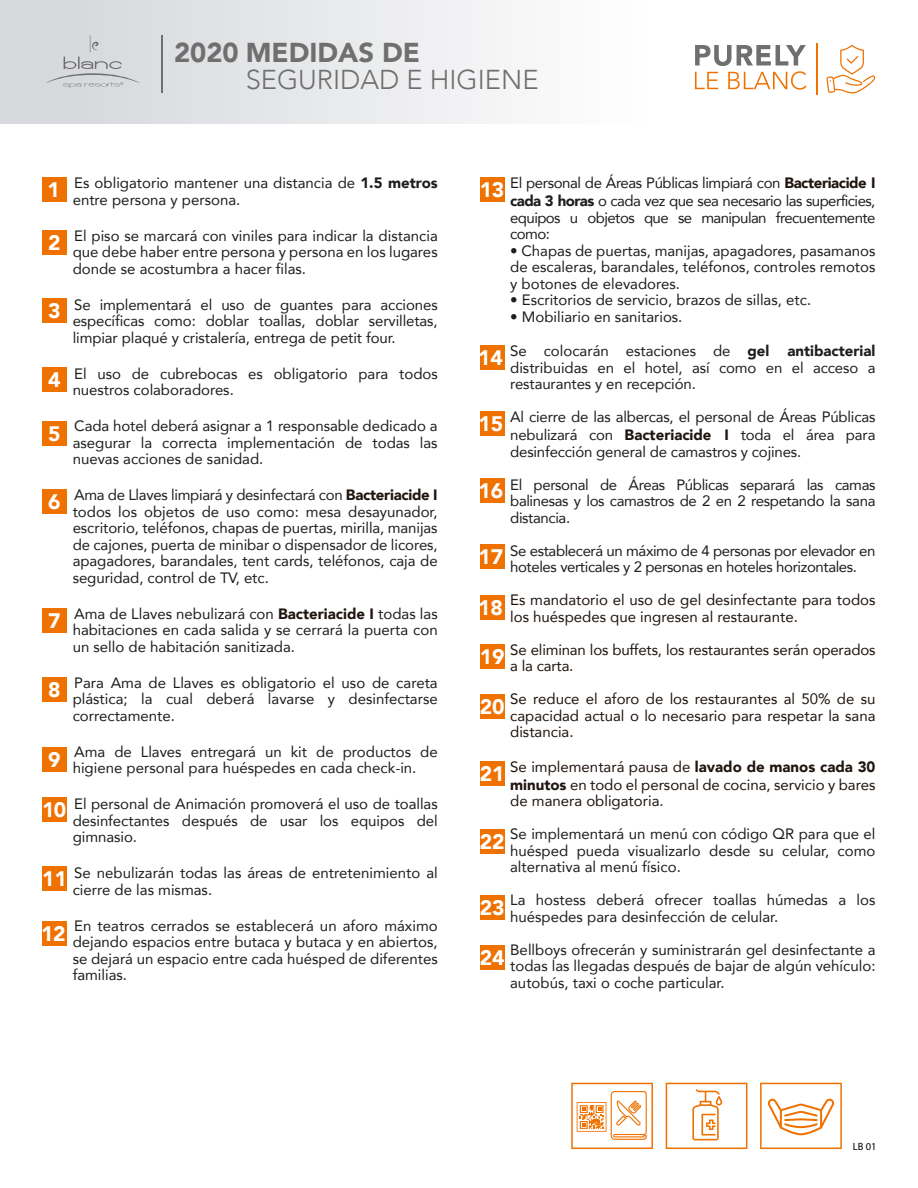
<style>
.page{position:relative;width:918px;height:1188px;background:#fff}
.page>*{position:absolute;margin:0;border:0;box-sizing:border-box;transform-origin:0 0}
.t1{font:300 27.3px "Avenir";color:#6f6f6e}
.t2{font:900 27.3px "Avenir";color:#6f6f6e}
.t3{font:900 21px "Avenir";color:#fff}
.t4{font:15px/16.5px "Avenir";color:#1d1d1b;text-align:justify}
.t5{font:15px/16.5px "Avenir";color:#1f140f}
.t6{font:15px/18px "Avenir";letter-spacing:-.04em;color:#1d1d1b}
.t7{font:15px/16.5px "Avenir";letter-spacing:-.025em;color:#1d1d1b}
.t8{font:10.5px "Myriad Pro";color:#000}
.s1{font-weight:900}
.s2{font-weight:900;color:#1f140f}
</style>
<div class="page">
<div style="left:42px;top:177px;width:25px;height:24px;background:#ef7100"></div>
<div style="left:42px;top:231px;width:25px;height:24px;background:#ef7100"></div>
<div style="left:42px;top:299px;width:25px;height:24px;background:#ef7100"></div>
<div style="left:42px;top:368px;width:25px;height:24px;background:#ef7100"></div>
<div style="left:42px;top:421px;width:25px;height:24px;background:#ef7100"></div>
<div style="left:42px;top:490px;width:25px;height:24px;background:#ef7100"></div>
<div style="left:42px;top:608px;width:25px;height:24px;background:#ef7100"></div>
<div style="left:42px;top:677px;width:25px;height:24px;background:#ef7100"></div>
<div style="left:42px;top:747px;width:25px;height:24px;background:#ef7100"></div>
<div style="left:42px;top:798px;width:25px;height:24px;background:#ef7100"></div>
<div style="left:42px;top:867px;width:25px;height:24px;background:#ef7100"></div>
<div style="left:43px;top:921px;width:24px;height:24px;background:#ef7100"></div>
<div style="left:480px;top:177px;width:24px;height:24px;background:#ef7100"></div>
<div style="left:480px;top:346px;width:24px;height:24px;background:#ef7100"></div>
<div style="left:480px;top:412px;width:24px;height:24px;background:#ef7100"></div>
<div style="left:480px;top:478px;width:24px;height:24px;background:#ef7100"></div>
<div style="left:480px;top:545px;width:24px;height:24px;background:#ef7100"></div>
<div style="left:480px;top:595px;width:24px;height:24px;background:#ef7100"></div>
<div style="left:480px;top:645px;width:24px;height:24px;background:#ef7100"></div>
<div style="left:480px;top:695px;width:24px;height:24px;background:#ef7100"></div>
<div style="left:480px;top:761px;width:24px;height:25px;background:#ef7100"></div>
<div style="left:480px;top:830px;width:24px;height:24px;background:#ef7100"></div>
<div style="left:480px;top:895px;width:24px;height:24px;background:#ef7100"></div>
<div style="left:480px;top:945px;width:24px;height:24px;background:#ef7100"></div>
<svg style="left:760px;top:1083px;width:82px;height:66px"></svg>
<svg style="left:666px;top:1083px;width:81px;height:66px"></svg>
<svg style="left:571px;top:1083px;width:82px;height:66px"></svg>
<div style="left:0;top:0;width:918px;height:124px;background:linear-gradient(to right,#d6d8dc,#fff)"></div>
<hr style="left:161px;top:35px;width:2px;height:57px;background:#6f6f6e">
<svg style="left:46px;top:35px;width:93px;height:53px"></svg>
<svg style="left:826px;top:45px;width:49px;height:48px"></svg>
<hr style="left:816px;top:43px;width:1px;height:51px;background:#ef7100">
<svg style="left:695px;top:45px;width:112px;height:45px"></svg>
<h1 class="t2" style="left:174px;top:29px;width:247px">2020 MEDIDAS DE</h1>
<h1 class="t1" style="left:246px;top:64px;width:294px">SEGURIDAD E HIGIENE</h1>
<p class="t4" style="left:73px;top:175px;width:367px">Es obligatorio mantener una distancia de <span class="s1">1.5 metros </span>entre persona y persona.</p>
<p class="t4" style="left:73px;top:227px;width:367px">El piso se marcará con viniles para indicar la distancia que debe haber entre persona y persona en los lugares donde se acostumbra a hacer filas.</p>
<p class="t4" style="left:73px;top:296px;width:367px">Se implementará el uso de guantes para acciones específicas como: doblar toallas, doblar servilletas, limpiar plaqué y cristalería, entrega de petit four.</p>
<p class="t4" style="left:73px;top:365px;width:367px">El uso de cubrebocas es obligatorio para todos nuestros colaboradores.</p>
<p class="t4" style="left:73px;top:418px;width:367px">Cada hotel deberá asignar a 1 responsable dedicado a asegurar la correcta implementación de todas las nuevas acciones de sanidad.</p>
<p class="t4" style="left:73px;top:487px;width:367px">Ama de Llaves limpiará y desinfectará con <span class="s2">Bacteriacide I </span>todos los objetos de uso como: mesa desayunador, escritorio, teléfonos, chapas de puertas, mirilla, manijas de cajones, puerta de minibar o dispensador de licores, apagadores, barandales, tent cards, teléfonos, caja de seguridad, control de TV, etc.</p>
<p class="t4" style="left:73px;top:605px;width:367px">Ama de Llaves nebulizará con <span class="s2">Bacteriacide I</span> todas las habitaciones en cada salida y se cerrará la puerta con un sello de habitación sanitizada.</p>
<p class="t4" style="left:73px;top:674px;width:367px">Para Ama de Llaves es obligatorio el uso de careta plástica; la cual deberá lavarse y desinfectarse correctamente.</p>
<p class="t4" style="left:73px;top:743px;width:367px">Ama de Llaves entregará un kit de productos de higiene personal para huéspedes en cada check-in.</p>
<p class="t4" style="left:73px;top:796px;width:367px">El personal de Animación promoverá el uso de toallas desinfectantes después de usar los equipos del gimnasio.</p>
<p class="t4" style="left:73px;top:865px;width:367px">Se nebulizarán todas las áreas de entretenimiento al cierre de las mismas.</p>
<p class="t4" style="left:73px;top:917px;width:367px">En teatros cerrados se establecerá un aforo máximo dejando espacios entre butaca y butaca y en abiertos, se dejará un espacio entre cada huésped de diferentes familias.</p>
<h2 class="t3" style="left:48px;top:171px;width:14px">1</h2>
<h2 class="t3" style="left:48px;top:225px;width:14px">2</h2>
<h2 class="t3" style="left:48px;top:293px;width:14px">3</h2>
<h2 class="t3" style="left:48px;top:362px;width:14px">4</h2>
<h2 class="t3" style="left:48px;top:415px;width:14px">5</h2>
<h2 class="t3" style="left:48px;top:484px;width:14px">6</h2>
<h2 class="t3" style="left:48px;top:602px;width:14px">7</h2>
<h2 class="t3" style="left:48px;top:672px;width:14px">8</h2>
<h2 class="t3" style="left:48px;top:742px;width:14px">9</h2>
<h2 class="t3" style="left:42px;top:792px;width:26px">10</h2>
<h2 class="t3" style="left:42px;top:861px;width:26px">11</h2>
<h2 class="t3" style="left:41px;top:915px;width:26px">12</h2>
<p class="t6" style="left:510px;top:174px;width:367px">El personal de Áreas Públicas limpiará con <span class="s2">Bacteriacide I </span><span class="s1">cada 3 horas</span> o cada vez que sea necesario las superficies,</p>
<p class="t6" style="left:510px;top:209px;width:367px;line-height:16.5px">equipos u objetos que se manipulan frecuentemente como:</p>
<p class="t4" style="left:510px;top:242px;width:367px">• Chapas de puertas, manijas, apagadores, pasamanos de escaleras, barandales, teléfonos, controles remotos y botones de elevadores.</p>
<p class="t4" style="left:510px;top:292px;width:302px">• Escritorios de servicio, brazos de sillas, etc.</p>
<p class="t4" style="left:510px;top:308px;width:174px">• Mobiliario en sanitarios.</p>
<p class="t4" style="left:510px;top:343px;width:367px">Se colocarán estaciones de <span class="s1">gel antibacterial </span>distribuidas en el hotel, así como en el acceso a restaurantes y en recepción.</p>
<p class="t4" style="left:510px;top:408px;width:367px;line-height:18px">Al cierre de las albercas, el personal de Áreas Públicas nebulizará con <span class="s2">Bacteriacide I</span> toda el área para</p>
<p class="t4" style="left:510px;top:443px;width:293px">desinfección general de camastros y cojines.</p>
<p class="t4" style="left:510px;top:476px;width:367px">El personal de Áreas Públicas separará las camas balinesas y los camastros de 2 en 2 respetando la sana distancia.</p>
<p class="t7" style="left:510px;top:542px;width:367px">Se establecerá un máximo de 4 personas por elevador en hoteles verticales y 2 personas en hoteles horizontales.</p>
<p class="t5" style="left:510px;top:592px;width:367px">Es mandatorio el uso de gel desinfectante para todos los huéspedes que ingresen al restaurante.</p>
<p class="t5" style="left:510px;top:641px;width:367px">Se eliminan los buffets, los restaurantes serán operados a la carta.</p>
<p class="t5" style="left:510px;top:691px;width:367px;text-align:justify">Se reduce el aforo de los restaurantes al 50% de su capacidad actual o lo necesario para respetar la sana distancia.</p>
<p class="t5" style="left:510px;top:757px;width:367px;line-height:18px">Se implementará pausa de <span class="s1">lavado de manos cada 30 minutos</span> en todo el personal de cocina, servicio y bares</p>
<p class="t5" style="left:510px;top:793px;width:155px">de manera obligatoria.</p>
<p class="t4" style="left:510px;top:826px;width:367px">Se implementará un menú con código QR para que el huésped pueda visualizarlo desde su celular, como alternativa al menú físico.</p>
<p class="t4" style="left:510px;top:892px;width:367px">La hostess deberá ofrecer toallas húmedas a los huéspedes para desinfección de celular.</p>
<p class="t4" style="left:510px;top:941px;width:367px">Bellboys ofrecerán y suministrarán gel desinfectante a todas las llegadas después de bajar de algún vehículo: autobús, taxi o coche particular.</p>
<h2 class="t3" style="left:480px;top:171px;width:26px">13</h2>
<h2 class="t3" style="left:478px;top:340px;width:26px">14</h2>
<h2 class="t3" style="left:478px;top:406px;width:26px">15</h2>
<h2 class="t3" style="left:478px;top:472px;width:26px">16</h2>
<h2 class="t3" style="left:478px;top:539px;width:26px">17</h2>
<h2 class="t3" style="left:478px;top:589px;width:26px">18</h2>
<h2 class="t3" style="left:480px;top:639px;width:26px">19</h2>
<h2 class="t3" style="left:480px;top:689px;width:26px">20</h2>
<h2 class="t3" style="left:480px;top:756px;width:26px">21</h2>
<h2 class="t3" style="left:480px;top:824px;width:26px">22</h2>
<h2 class="t3" style="left:480px;top:890px;width:26px">23</h2>
<h2 class="t3" style="left:480px;top:939px;width:26px">24</h2>
<p class="t8" style="left:853px;top:1140px;width:25px">LB 01</p>
</div>
